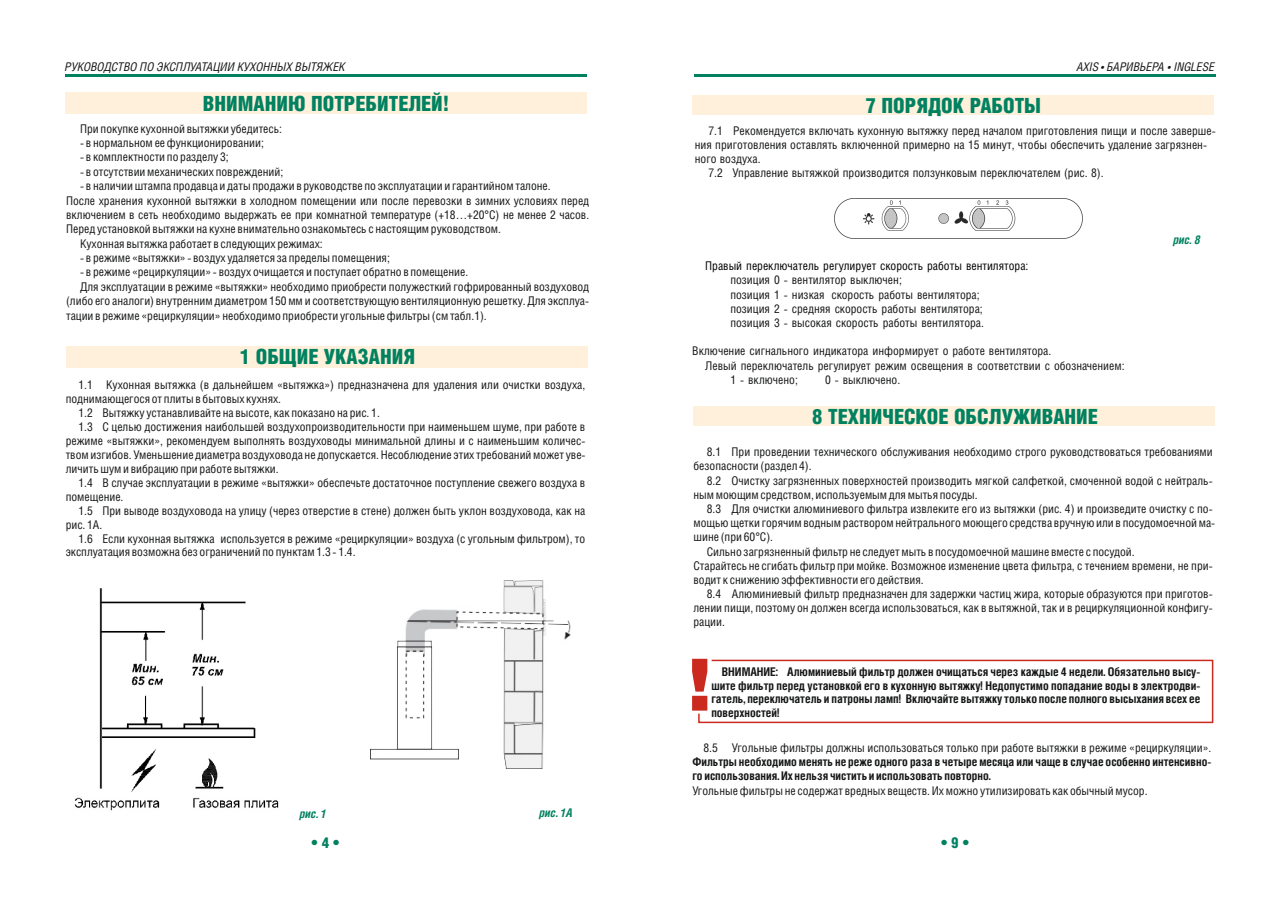
<style>
.page{position:relative;width:1280px;height:910px;background:#fff}
.page>*{position:absolute;margin:0;border:0;box-sizing:border-box;transform-origin:0 0}
.t1{font:72px "Helios Black C";color:#cb2b1e}
.t2{font:21px "Helios Cond Black C";color:#008160}
.t3{font:15px "Helios Cond Black C";color:#008160}
.t4{font:12px/14.4px "Helios Cond C";color:#151616}
.t5{font:700 12px/13.8px "Helios Cond C";color:#151616;text-align:justify}
.t6{font:italic 12px "Helios Cond C";color:#151616}
.t7{font:12px "Helios Cond C";color:#000}
.t8{font:italic 700 12px "Helios Cond C";color:#008160}
.s1{color:#fff}
</style>
<div class="page">
<hr style="left:65px;top:74px;width:521px;height:3px;background:#008160">
<div style="left:65px;top:93px;width:521px;height:21px;background:#fff0db"></div>
<div style="left:66px;top:347px;width:521px;height:21px;background:#fff0db"></div>
<hr style="left:694px;top:74px;width:522px;height:3px;background:#008160">
<div style="left:692px;top:95px;width:522px;height:20px;background:#fff0db"></div>
<img style="left:74px;top:588px;width:205px;height:223px">
<div style="left:694px;top:407px;width:521px;height:19px;background:#fff0db"></div>
<svg style="left:698px;top:659px;width:516px;height:65px"></svg>
<img style="left:370px;top:581px;width:201px;height:187px">
<img style="left:834px;top:198px;width:248px;height:41px">
<p class="t6" style="left:65px;top:61px;width:282px">РУКОВОДСТВО ПО ЭКСПЛУАТАЦИИ КУХОННЫХ ВЫТЯЖЕК</p>
<h2 class="t2" style="left:203px;top:94px;width:248px">ВНИМАНИЮ ПОТРЕБИТЕЛЕЙ!</h2>
<p class="t4" style="left:80px;top:122px;width:203px">При покупке кухонной вытяжки убедитесь:</p>
<p class="t4" style="left:80px;top:136px;width:185px">- в нормальном ее функционировании;</p>
<p class="t4" style="left:80px;top:151px;width:150px">- в комплектности по разделу 3;</p>
<p class="t4" style="left:80px;top:165px;width:205px">- в отсутствии механических повреждений;</p>
<p class="t4" style="left:80px;top:179px;width:472px">- в наличии штампа продавца и даты продажи в руководстве по эксплуатации и гарантийном талоне.</p>
<p class="t4" style="left:66px;top:194px;width:525px">После хранения кухонной вытяжки в холодном помещении или после перевозки в зимних условиях перед</p>
<p class="t4" style="left:66px;top:208px;width:525px">включением в сеть необходимо выдержать ее при комнатной температуре (+18…+20°C) не менее 2 чаcов.</p>
<p class="t4" style="left:66px;top:223px;width:436px">Перед установкой вытяжки на кухне внимательно ознакомьтесь с настоящимруководством.</p>
<p class="t4" style="left:80px;top:237px;width:244px">Кухонная вытяжка работает в следующих режимах:</p>
<p class="t4" style="left:80px;top:251px;width:311px">- в режиме «вытяжки» - воздух удаляется за пределы помещения;</p>
<p class="t4" style="left:80px;top:266px;width:390px">- в режиме «рециркуляции» - воздух очищается и поступает обратно в помещение.</p>
<p class="t4" style="left:80px;top:280px;width:511px">Для эксплуатации в режиме «вытяжки» необходимо приобрести полужесткий гофрированный воздуховод</p>
<p class="t4" style="left:66px;top:294px;width:525px">(либо его аналоги) внутренним диаметром 150 мм и соответствующую вентиляционную решетку. Для эксплуа-</p>
<p class="t4" style="left:66px;top:309px;width:422px">тации в режиме «рециркуляции» необходимо приобрести угольные фильтры (см табл.1).</p>
<h2 class="t2" style="left:240px;top:347px;width:177px">1 ОБЩИЕ УКАЗАНИЯ</h2>
<p class="t4" style="left:79px;top:378px;width:508px">1.1 Кухонная вытяжка (в дальнейшем «вытяжка») предназначена для удаления или очистки воздуха,</p>
<p class="t4" style="left:66px;top:392px;width:217px">поднимающегося от плиты в бытовых кухнях.</p>
<p class="t4" style="left:79px;top:406px;width:303px">1.2 Вытяжку устанавливайте на высоте, как показано на рис. 1.</p>
<p class="t4" style="left:79px;top:420px;width:508px">1.3 С целью достижения наибольшей воздухопроизводительности при наименьшем шуме, при работе в</p>
<p class="t4" style="left:66px;top:434px;width:521px">режиме «вытяжки», рекомендуем выполнять воздуховоды минимальной длины и с наименьшим количес-</p>
<p class="t4" style="left:66px;top:448px;width:521px">твом изгибов. Уменьшение диаметра воздуховода не допускается. Несоблюдение этих требований может уве-</p>
<p class="t4" style="left:66px;top:462px;width:215px">личить шум и вибрацию при работе вытяжки.</p>
<p class="t4" style="left:78px;top:476px;width:508px">1.4 В случае эксплуатации в режиме «вытяжки» обеспечьте достаточное поступление свежего воздуха в</p>
<p class="t4" style="left:66px;top:490px;width:59px">помещение.</p>
<p class="t4" style="left:66px;top:532px;width:521px;line-height:14px;text-indent:13px">1.6 Если кухонная вытяжка используется в режиме «рециркуляции» воздуха (с угольным фильтром), то эксплуатация возможна без ограничений по пунктам 1.3 - 1.4.</p>
<p class="t4" style="left:66px;top:504px;width:521px;line-height:14px;text-indent:13px">1.5 При выводе воздуховода на улицу (через отверстие в стене) должен быть уклон воздуховода, как на рис. 1А.<span class="s1">.</span></p>
<p class="t8" style="left:300px;top:808px;width:29px">рис. 1</p>
<p class="t8" style="left:539px;top:807px;width:35px">рис. 1А</p>
<p class="t6" style="left:1077px;top:62px;width:139px">AXIS • БАРИВЬЕРА • INGLESE</p>
<h2 class="t2" style="left:865px;top:96px;width:177px">7 ПОРЯДОК РАБОТЫ</h2>
<p class="t4" style="left:708px;top:124px;width:509px">7.1 Рекомендуется включать кухонную вытяжку перед началом приготовления пищи и после заверше-</p>
<p class="t4" style="left:695px;top:138px;width:514px">ния приготовления оставлять включенной примерно на 15 минут, чтобы обеспечить удаление загрязнен-</p>
<p class="t4" style="left:695px;top:153px;width:67px">ного воздуха.</p>
<p class="t4" style="left:708px;top:167px;width:397px">7.2 Управление вытяжкой производится ползунковым переключателем (рис. 8).</p>
<p class="t7" style="left:705px;top:260px;width:325px">Правый переключатель регулирует скорость работы вентилятора:</p>
<p class="t4" style="left:730px;top:274px;width:255px">позиция 0 - вентилятор выключен;<br>позиция 1 - низкая скорость работы вентилятора; позиция 2 - средняя скорость работы вентилятора; позиция 3 - высокая скорость работы вентилятора.</p>
<p class="t4" style="left:692px;top:345px;width:361px">Включение сигнального индикатора информирует о работе вентилятора.</p>
<p class="t4" style="left:705px;top:359px;width:421px">Левый переключатель регулирует режим освещения в соответствии с обозначением:</p>
<p class="t4" style="left:730px;top:373px;width:69px">1 - включено;</p>
<p class="t4" style="left:825px;top:373px;width:77px">0 - выключено.</p>
<p class="t8" style="left:1173px;top:235px;width:29px">рис. 8</p>
<h2 class="t2" style="left:812px;top:406px;width:287px">8 ТЕХНИЧЕСКОЕ ОБСЛУЖИВАНИЕ</h2>
<p class="t4" style="left:693px;top:446px;width:521px;text-indent:13px">8.1 При проведении технического обслуживания необходимо строго руководствоваться требованиями безопасности (раздел 4).</p>
<p class="t4" style="left:693px;top:474px;width:521px;text-indent:13px">8.2 Очистку загрязненных поверхностей производить мягкой салфеткой, смоченной водой с нейтраль&shy;ным моющим средством, используемым для мытья посуды.</p>
<p class="t4" style="left:707px;top:502px;width:507px">8.3 Для очистки алюминиевого фильтра извлеките его из вытяжки (рис. 4) и произведите очистку с по-</p>
<p class="t4" style="left:693px;top:516px;width:523px">мощью щетки горячим водным раствором нейтрального моющего средства вручную или в посудомоечной ма-</p>
<p class="t4" style="left:693px;top:531px;width:81px">шине (при 60°С).</p>
<p class="t4" style="left:707px;top:545px;width:429px">Сильно загрязненный фильтр не следует мыть в посудомоечной машине вместе с посудой.</p>
<p class="t4" style="left:693px;top:587px;width:521px;text-align:justify;text-indent:13px">8.4 Алюминиевый фильтр предназначен для задержки частиц жира, которые образуются при приготов&shy;лении пищи, поэтому он должен всегда использоваться, как в вытяжной, так и в рециркуляционной конфигу&shy;рации.</p>
<p class="t4" style="left:693px;top:559px;width:521px">Старайтесь не сгибать фильтр при мойке. Возможное изменение цвета фильтра, с течением времени, не при&shy;водит к снижению эффективности его действия.</p>
<h1 class="t1" style="left:688px;top:651px;width:25px">!</h1>
<p class="t5" style="left:711px;top:665px;width:491px;text-indent:11px">ВНИМАНИЕ: Алюминиевый фильтр должен очищаться через каждые 4 недели. Обязательно высу&shy;шите фильтр перед установкой его в кухонную вытяжку! Недопустимо попадание воды в электродви&shy;гатель, переключатель и патроны ламп! Включайте вытяжку только после полного высыхания всех ее поверхностей!</p>
<p class="t4" style="left:703px;top:741px;width:509px">8.5 Угольные фильтры должны использоваться только при работе вытяжки в режиме «рециркуляции».</p>
<p class="t5" style="left:692px;top:755px;width:520px">Фильтры необходимо менять не реже одного раза в четыре месяца или чаще в случае особенно интенсивно&shy;го использования. Их нельзя чистить и использовать повторно.</p>
<p class="t4" style="left:692px;top:784px;width:457px">Угольные фильтры не содержат вредных веществ. Их можно утилизировать как обычный мусор.</p>
<p class="t3" style="left:311px;top:835px;width:29px">• 4 •</p>
<p class="t3" style="left:941px;top:835px;width:29px">• 9 •</p>
</div>
